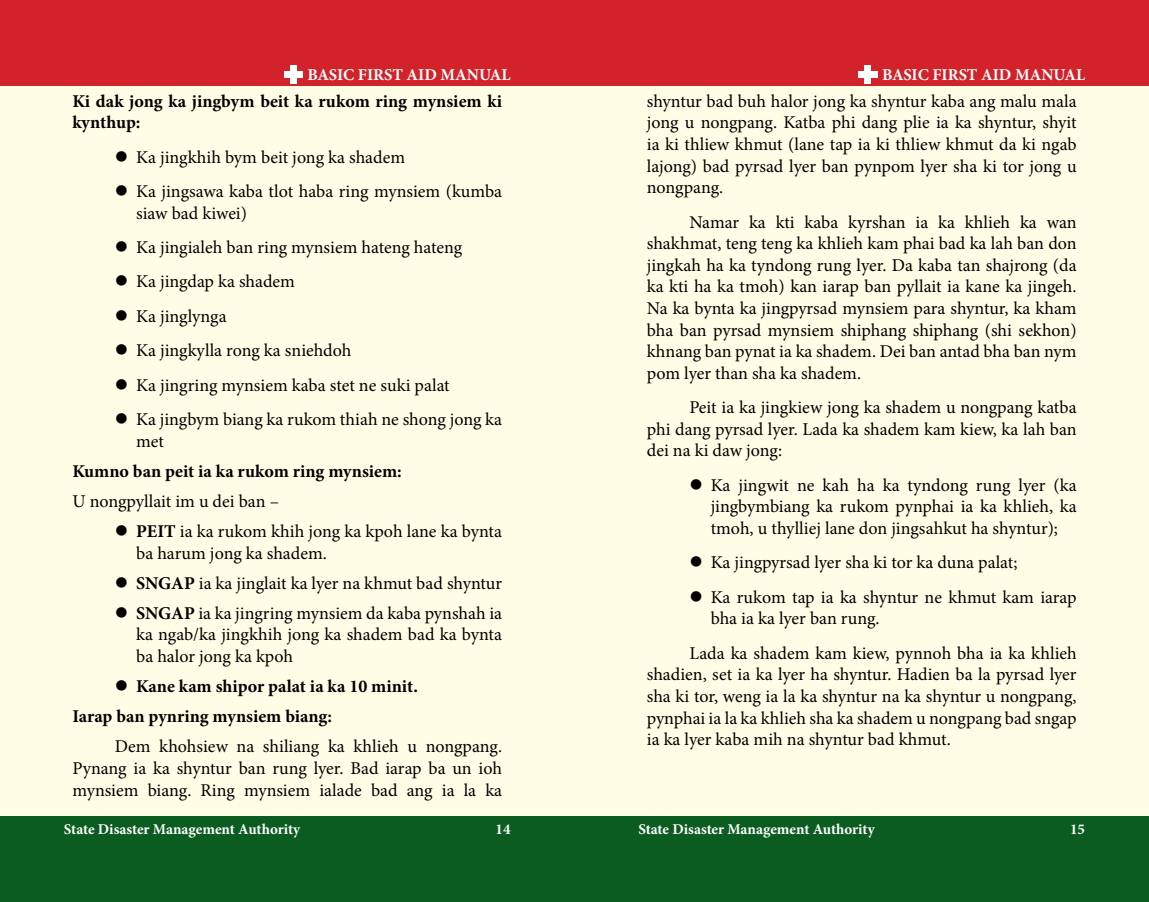
<style>
.page{position:relative;width:1149px;height:902px;background:#fff}
.page>*{position:absolute;margin:0;border:0;box-sizing:border-box;transform-origin:0 0}
.t1{font:18px/21.6px "Minion Pro";color:#000;text-align:justify}
.t2{font:700 18px/21.6px "Minion Pro";color:#000}
.t3{font:700 16.5px "Minion Pro";color:#fff}
.t4{font:700 15px "Minion Pro";letter-spacing:-.005em;color:#fff}
.s1{font-weight:700}
</style>
<div class="page">
<div style="left:0;top:0;width:574px;height:901px;background:#fffde5"></div>
<div style="left:574px;top:0;width:574px;height:901px;background:#fffde5"></div>
<div style="left:0;top:0;width:574px;height:85px;background:#d2232a"></div>
<div style="left:574px;top:0;width:574px;height:85px;background:#d2232a"></div>
<div style="left:0;top:816px;width:574px;height:85px;background:#0b5c20"></div>
<div style="left:574px;top:816px;width:574px;height:85px;background:#0b5c20"></div>
<svg style="left:290px;top:65px;width:6px;height:6px"></svg>
<div style="left:296px;top:71px;width:7px;height:7px;background:#fff"></div>
<svg style="left:290px;top:78px;width:6px;height:6px"></svg>
<div style="left:290px;top:71px;width:6px;height:7px;background:#fff"></div>
<div style="left:284px;top:71px;width:6px;height:7px;background:#fff"></div>
<svg style="left:864px;top:65px;width:6px;height:6px"></svg>
<div style="left:870px;top:71px;width:7px;height:7px;background:#fff"></div>
<svg style="left:864px;top:78px;width:6px;height:6px"></svg>
<div style="left:864px;top:71px;width:6px;height:7px;background:#fff"></div>
<div style="left:858px;top:71px;width:6px;height:7px;background:#fff"></div>
<p class="t3" style="left:307px;top:63px;width:204px">BASIC FIRST AID MANUAL</p>
<p class="t3" style="left:881px;top:63px;width:204px">BASIC FIRST AID MANUAL</p>
<p class="t2" style="left:72px;top:90px;width:431px">Ki dak jong ka jingbym beit ka rukom ring mynsiem ki kynthup:</p>
<p class="t1" style="left:115px;top:146px;width:291px">● Ka jingkhih bym beit jong ka shadem</p>
<p class="t1" style="left:136px;top:180px;width:367px;text-indent:-21px">● Ka jingsawa kaba tlot haba ring mynsiem (kumba siaw bad kiwei)</p>
<p class="t1" style="left:115px;top:236px;width:349px">● Ka jingialeh ban ring mynsiem hateng hateng</p>
<p class="t1" style="left:115px;top:271px;width:181px">● Ka jingdap ka shadem</p>
<p class="t1" style="left:115px;top:305px;width:113px">● Ka jinglynga</p>
<p class="t1" style="left:115px;top:340px;width:238px">● Ka jingkylla rong ka sniehdoh</p>
<p class="t1" style="left:115px;top:374px;width:336px">● Ka jingring mynsiem kaba stet ne suki palat</p>
<p class="t1" style="left:136px;top:408px;width:367px;text-indent:-21px">● Ka jingbym biang ka rukom thiah ne shong jong ka met</p>
<p class="t2" style="left:72px;top:460px;width:331px">Kumno ban peit ia ka rukom ring mynsiem:</p>
<p class="t1" style="left:72px;top:490px;width:208px">U nongpyllait im u dei ban –</p>
<p class="t1" style="left:136px;top:520px;width:367px;text-indent:-21px">● <span class="s1">PEIT</span> ia ka rukom khih jong ka kpoh lane ka bynta ba harum jong ka shadem.</p>
<p class="t1" style="left:115px;top:572px;width:388px">● <span class="s1">SNGAP</span> ia ka jinglait ka lyer na khmut bad shyntur</p>
<p class="t1" style="left:136px;top:602px;width:367px;text-indent:-21px">● <span class="s1">SNGAP</span> ia ka jingring mynsiem da kaba pynshah ia ka ngab/ka jingkhih jong ka shadem bad ka bynta ba halor jong ka kpoh</p>
<p class="t2" style="left:72px;top:671px;width:347px;line-height:30.2px;text-indent:43px">● Kane kam shipor palat ia ka 10 minit.<br>Iarap ban pynring mynsiem biang:</p>
<p class="t1" style="left:72px;top:735px;width:431px;text-indent:43px">Dem khohsiew na shiliang ka khlieh u nongpang.<br>Pynang ia ka shyntur ban rung lyer. Bad iarap ba un ioh mynsiem biang. Ring mynsiem ialade bad ang ia la ka</p>
<p class="t1" style="left:646px;top:90px;width:431px">shyntur bad buh halor jong ka shyntur kaba ang malu mala jong u nongpang. Katba phi dang plie ia ka shyntur, shyit ia ki thliew khmut (lane tap ia ki thliew khmut da ki ngab lajong) bad pyrsad lyer ban pynpom lyer sha ki tor jong u nongpang.</p>
<p class="t1" style="left:646px;top:211px;width:431px;text-indent:43px">Namar ka kti kaba kyrshan ia ka khlieh ka wan shakhmat, teng teng ka khlieh kam phai bad ka lah ban don jingkah ha ka tyndong rung lyer. Da kaba tan shajrong (da ka kti ha ka tmoh) kan iarap ban pyllait ia kane ka jingeh.<br>Na ka bynta ka jingpyrsad mynsiem para shyntur, ka kham bha ban pyrsad mynsiem shiphang shiphang (shi sekhon) khnang ban pynat ia ka shadem. Dei ban antad bha ban nym pom lyer than sha ka shadem.</p>
<p class="t1" style="left:646px;top:396px;width:431px;text-indent:43px">Peit ia ka jingkiew jong ka shadem u nongpang katba phi dang pyrsad lyer. Lada ka shadem kam kiew, ka lah ban dei na ki daw jong:</p>
<p class="t1" style="left:710px;top:474px;width:367px;text-indent:-21px">● Ka jingwit ne kah ha ka tyndong rung lyer (ka jingbymbiang ka rukom pynphai ia ka khlieh, ka tmoh, u thylliej lane don jingsahkut ha shyntur);</p>
<p class="t1" style="left:689px;top:552px;width:329px">● Ka jingpyrsad lyer sha ki tor ka duna palat;</p>
<p class="t1" style="left:710px;top:586px;width:367px;text-indent:-21px">● Ka rukom tap ia ka shyntur ne khmut kam iarap bha ia ka lyer ban rung.</p>
<p class="t1" style="left:646px;top:642px;width:431px;text-indent:43px">Lada ka shadem kam kiew, pynnoh bha ia ka khlieh shadien, set ia ka lyer ha shyntur. Hadien ba la pyrsad lyer sha ki tor, weng ia la ka shyntur na ka shyntur u nongpang, pynphai ia la ka khlieh sha ka shadem u nongpang bad sngap ia ka lyer kaba mih na shyntur bad khmut.</p>
<p class="t4" style="left:64px;top:818px;width:238px">State Disaster Management Authority</p>
<p class="t4" style="left:495px;top:818px;width:16px">14</p>
<p class="t4" style="left:638px;top:818px;width:238px">State Disaster Management Authority</p>
<p class="t4" style="left:1069px;top:818px;width:16px">15</p>
</div>
